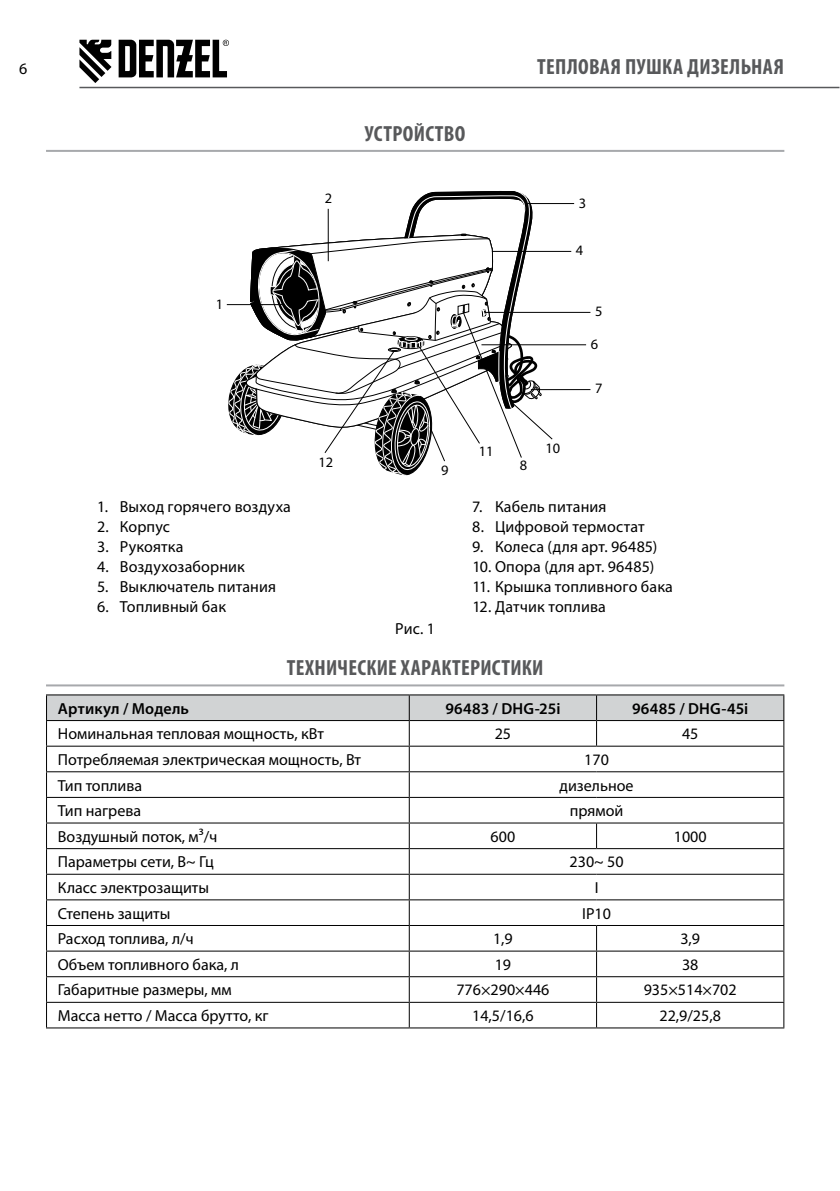
<style>
.page{position:relative;width:840px;height:1191px;background:#fff}
.page>*{position:absolute;margin:0;border:0;box-sizing:border-box;transform-origin:0 0}
.t1{font:700 condensed 22px "Myriad Pro";letter-spacing:.015em;color:#58595b}
.t2{font:16px "Myriad Pro";color:#000}
.t3{font:600 16px "Myriad Pro";letter-spacing:.015em;color:#000}
.t4{font:14.4px "Myriad Pro";color:#000}
</style>
<div class="page">
<svg style="left:79px;top:40px;width:32px;height:43px"></svg>
<svg style="left:118px;top:40px;width:111px;height:37px"></svg>
<hr style="left:79px;top:87px;width:760px;height:1px;background:#58595b">
<hr style="left:46px;top:150px;width:737px;height:2px;background:#a7a9ac">
<hr style="left:527px;top:203px;width:46px;height:1px;background:#000">
<hr style="left:491px;top:251px;width:80px;height:1px;background:#000">
<hr style="left:481px;top:344px;width:104px;height:1px;background:#000">
<hr style="left:485px;top:312px;width:105px;height:1px;background:#000">
<hr style="left:530px;top:389px;width:60px;height:1px;background:#000">
<svg style="left:226px;top:191px;width:327px;height:285px"></svg>
<hr style="left:46px;top:684px;width:737px;height:2px;background:#a7a9ac">
<hr style="left:46px;top:694px;width:363px;height:1px;background:#000">
<hr style="left:409px;top:694px;width:187px;height:1px;background:#000">
<hr style="left:596px;top:694px;width:187px;height:1px;background:#000">
<hr style="left:46px;top:1027px;width:363px;height:1px;background:#000">
<hr style="left:409px;top:1027px;width:187px;height:1px;background:#000">
<hr style="left:596px;top:1027px;width:187px;height:1px;background:#000">
<svg style="left:46px;top:695px;width:737px;height:332px"></svg>
<hr style="left:409px;top:822px;width:187px;height:1px;background:#000">
<hr style="left:596px;top:822px;width:187px;height:1px;background:#000">
<p class="t2" style="left:19px;top:59px;width:10px">6</p>
<h1 class="t1" style="left:537px;top:53px;width:248px">ТЕПЛОВАЯ ПУШКА ДИЗЕЛЬНАЯ</h1>
<p class="t4" style="left:216px;top:295px;width:9px">1</p>
<p class="t4" style="left:324px;top:189px;width:9px">2</p>
<p class="t2" style="left:97px;top:497px;width:195px">1. Выход горячего воздуха</p>
<p class="t2" style="left:97px;top:517px;width:74px">2. Корпус</p>
<p class="t2" style="left:97px;top:537px;width:88px">3. Рукоятка</p>
<p class="t2" style="left:97px;top:557px;width:149px">4. Воздухозаборник</p>
<p class="t2" style="left:97px;top:577px;width:180px">5. Выключатель питания</p>
<p class="t2" style="left:97px;top:597px;width:130px">6. Топливный бак</p>
<p class="t4" style="left:318px;top:453px;width:16px">12</p>
<h1 class="t1" style="left:365px;top:119px;width:102px">УСТРОЙСТВО</h1>
<p class="t4" style="left:441px;top:461px;width:9px">9</p>
<p class="t4" style="left:478px;top:442px;width:16px">11</p>
<p class="t4" style="left:578px;top:194px;width:9px">3</p>
<p class="t4" style="left:575px;top:241px;width:9px">4</p>
<p class="t4" style="left:519px;top:456px;width:9px">8</p>
<p class="t4" style="left:545px;top:439px;width:16px">10</p>
<p class="t4" style="left:594px;top:302px;width:9px">5</p>
<p class="t4" style="left:590px;top:335px;width:9px">6</p>
<p class="t4" style="left:594px;top:379px;width:9px">7</p>
<p class="t2" style="left:472px;top:497px;width:136px">7. Кабель питания</p>
<p class="t2" style="left:472px;top:517px;width:174px">8. Цифровой термостат</p>
<p class="t2" style="left:472px;top:537px;width:186px">9. Колеса (для арт. 96485)</p>
<p class="t2" style="left:472px;top:557px;width:183px">10. Опора (для арт. 96485)</p>
<p class="t2" style="left:472px;top:577px;width:202px">11. Крышка топливного бака</p>
<p class="t2" style="left:472px;top:597px;width:135px">12. Датчик топлива</p>
<p class="t2" style="left:395px;top:619px;width:41px">Рис. 1</p>
<h1 class="t1" style="left:286px;top:654px;width:258px">ТЕХНИЧЕСКИЕ ХАРАКТЕРИСТИКИ</h1>
<p class="t3" style="left:58px;top:698px;width:133px">Артикул / Модель</p>
<p class="t3" style="left:445px;top:698px;width:116px">96483 / DHG-25i</p>
<p class="t3" style="left:631px;top:698px;width:118px">96485 / DHG-45i</p>
<p class="t2" style="left:58px;top:724px;width:267px">Номинальная тепловая мощность, кВт</p>
<p class="t2" style="left:494px;top:724px;width:18px">25</p>
<p class="t2" style="left:681px;top:724px;width:18px">45</p>
<p class="t2" style="left:58px;top:749px;width:304px">Потребляемая электрическая мощность, Вт</p>
<p class="t2" style="left:584px;top:749px;width:26px">170</p>
<p class="t2" style="left:58px;top:775px;width:86px">Тип топлива</p>
<p class="t2" style="left:559px;top:775px;width:75px">дизельное</p>
<p class="t2" style="left:58px;top:801px;width:85px">Тип нагрева</p>
<p class="t2" style="left:569px;top:801px;width:55px">прямой</p>
<p class="t2" style="left:58px;top:826px;width:161px">Воздушный поток, м³/ч</p>
<p class="t2" style="left:490px;top:826px;width:26px">600</p>
<p class="t2" style="left:673px;top:826px;width:34px">1000</p>
<p class="t2" style="left:58px;top:852px;width:157px">Параметры сети, В~ Гц</p>
<p class="t2" style="left:569px;top:852px;width:55px">230~ 50</p>
<p class="t2" style="left:58px;top:877px;width:152px">Класс электрозащиты</p>
<p class="t2" style="left:594px;top:877px;width:5px">I</p>
<p class="t2" style="left:58px;top:903px;width:114px">Степень защиты</p>
<p class="t2" style="left:582px;top:903px;width:30px">IP10</p>
<p class="t2" style="left:58px;top:929px;width:137px">Расход топлива, л/ч</p>
<p class="t2" style="left:492px;top:929px;width:21px">1,9</p>
<p class="t2" style="left:680px;top:929px;width:21px">3,9</p>
<p class="t2" style="left:58px;top:954px;width:183px">Объем топливного бака, л</p>
<p class="t2" style="left:494px;top:954px;width:18px">19</p>
<p class="t2" style="left:681px;top:954px;width:18px">38</p>
<p class="t2" style="left:58px;top:980px;width:175px">Габаритные размеры, мм</p>
<p class="t2" style="left:456px;top:980px;width:94px">776×290×446</p>
<p class="t2" style="left:643px;top:980px;width:94px">935×514×702</p>
<p class="t2" style="left:58px;top:1005px;width:212px">Масса нетто / Масса брутто, кг</p>
<p class="t2" style="left:472px;top:1005px;width:63px">14,5/16,6</p>
<p class="t2" style="left:659px;top:1005px;width:63px">22,9/25,8</p>
</div>
